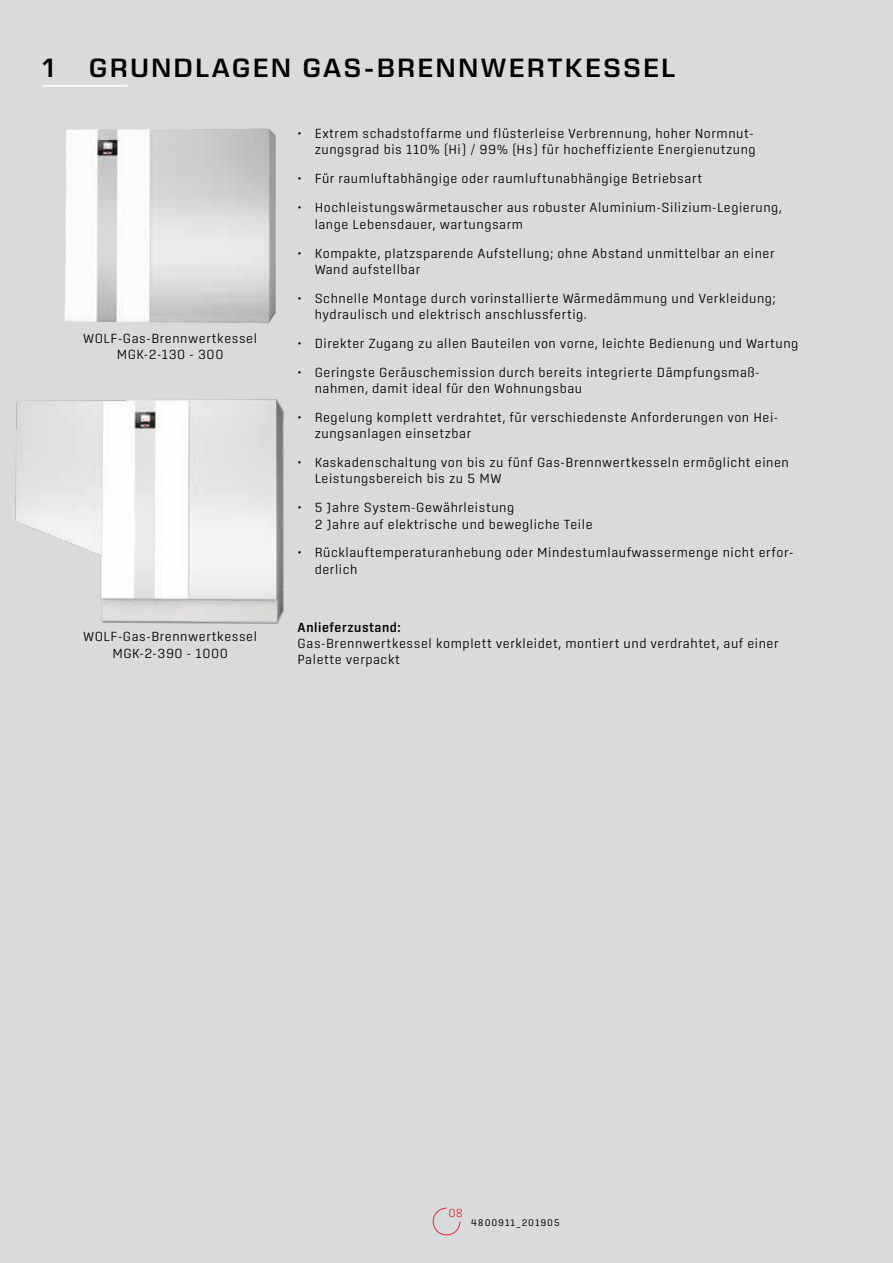
<style>
.page{position:relative;width:893px;height:1263px;background:#d9dadb}
.page>*{position:absolute;margin:0;border:0;box-sizing:border-box;transform-origin:0 0}
.t1{font:600 27px "Eurostile Next LT Pro";letter-spacing:.1em;color:#000}
.t2{font:300 13.5px/16.2px "Center";letter-spacing:.04em;color:#000}
.t3{font:500 13.5px "Center";letter-spacing:.04em;color:#000}
.t4{font:300 12px "Center";color:#e42934}
.t5{font:9.75px "Center";letter-spacing:.09em;color:#000}
</style>
<div class="page">
<hr style="left:43px;top:85px;width:85px;height:2px;background:#fff">
<svg style="left:432px;top:1207px;width:29px;height:29px"></svg>
<img style="left:64px;top:128px;width:212px;height:195px">
<img style="left:15px;top:399px;width:269px;height:225px">
<h1 class="t1" style="left:43px;top:52px;width:14px">1</h1>
<h1 class="t1" style="left:89px;top:52px;width:587px">GRUNDLAGEN GAS-BRENNWERTKESSEL</h1>
<p class="t2" style="left:83px;top:330px;width:176px;text-align:center">WOLF-Gas-Brennwertkessel<br>MGK-2-130 - 300</p>
<p class="t2" style="left:83px;top:628px;width:176px;text-align:center">WOLF-Gas-Brennwertkessel<br>MGK-2-390 - 1000</p>
<p class="t2" style="left:298px;top:125px;width:460px;text-align:right">• Extrem schadstoffarme und flüsterleise Verbrennung, hoher Normnut&shy;zungsgrad bis 110% (Hi) / 99% (Hs) für hocheffiziente Energienutzung</p>
<p class="t2" style="left:298px;top:170px;width:406px">• Für raumluftabhängige oder raumluftunabhängige Betriebsart</p>
<p class="t2" style="left:315px;top:199px;width:469px;text-indent:-17px">• Hochleistungswärmetauscher aus robuster Aluminium-Silizium-Legierung, lange Lebensdauer, wartungsarm</p>
<p class="t2" style="left:315px;top:245px;width:461px;text-indent:-17px">• Kompakte, platzsparende Aufstellung; ohne Abstand unmittelbar an einer<br>Wand aufstellbar</p>
<p class="t2" style="left:315px;top:290px;width:463px;text-indent:-17px">• Schnelle Montage durch vorinstallierte Wärmedämmung und Verkleidung; hydraulisch und elektrisch anschlussfertig.</p>
<p class="t2" style="left:298px;top:335px;width:502px">• Direkter Zugang zu allen Bauteilen von vorne, leichte Bedienung und Wartung</p>
<p class="t2" style="left:315px;top:364px;width:446px;text-indent:-17px">• Geringste Geräuschemission durch bereits integrierte Dämpfungsmaß&shy;nahmen, damit ideal für den Wohnungsbau</p>
<p class="t2" style="left:315px;top:409px;width:465px;text-indent:-17px">• Regelung komplett verdrahtet, für verschiedenste Anforderungen von Hei&shy;zungsanlagen einsetzbar</p>
<p class="t2" style="left:315px;top:454px;width:476px;text-indent:-17px">• Kaskadenschaltung von bis zu fünf Gas-Brennwertkesseln ermöglicht einen<br>Leistungsbereich bis zu 5 MW</p>
<p class="t2" style="left:315px;top:499px;width:279px;text-indent:-17px">• 5 Jahre System-Gewährleistung<br>2 Jahre auf elektrische und bewegliche Teile</p>
<p class="t2" style="left:315px;top:545px;width:480px;text-indent:-17px">• Rücklauftemperaturanhebung oder Mindestumlaufwassermenge nicht erfor&shy;derlich</p>
<p class="t3" style="left:298px;top:619px;width:105px">Anlieferzustand:</p>
<p class="t2" style="left:298px;top:635px;width:482px">Gas-Brennwertkessel komplett verkleidet, montiert und verdrahtet, auf einer<br>Palette verpackt</p>
<p class="t4" style="left:449px;top:1206px;width:16px">08</p>
<p class="t5" style="left:471px;top:1217px;width:90px">4800911_201905</p>
</div>
